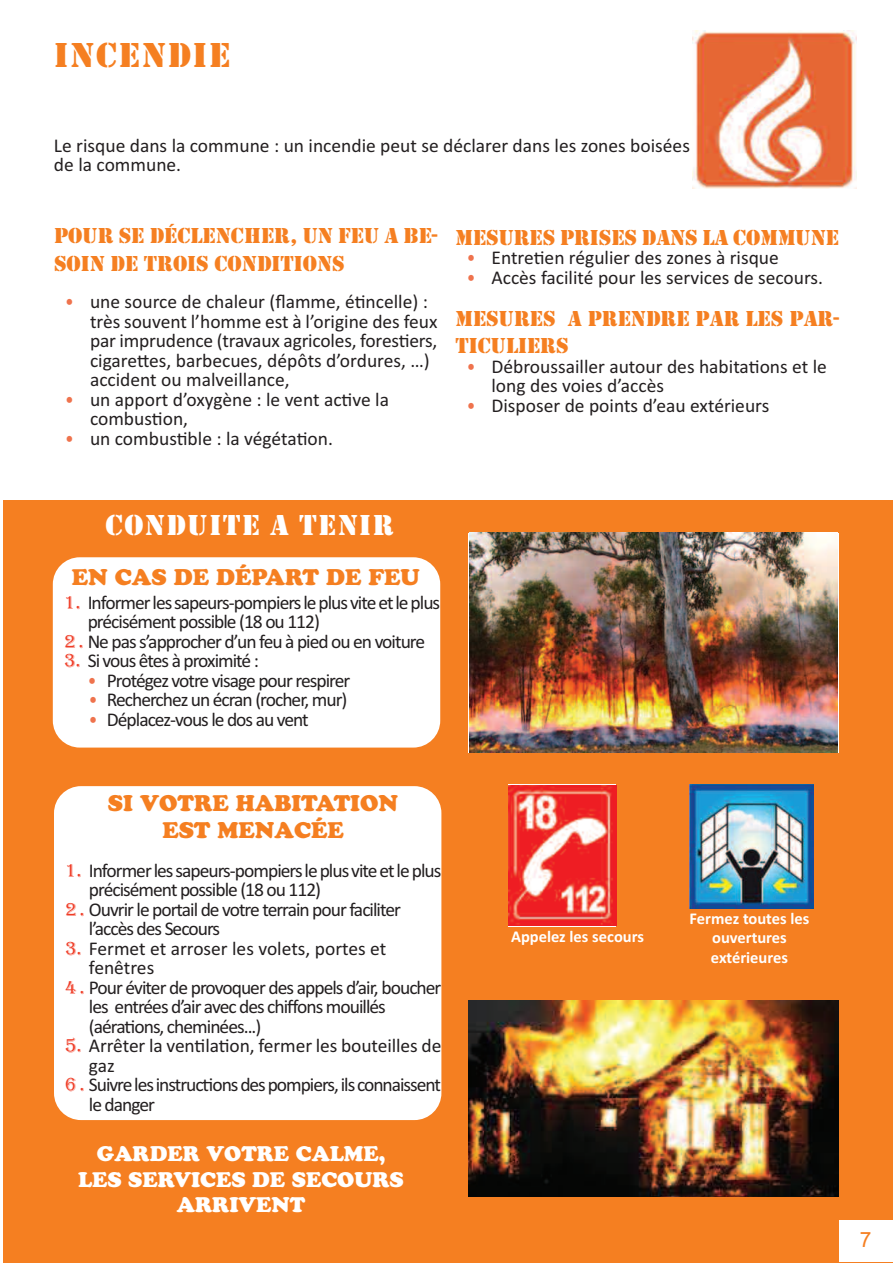
<style>
.page{position:relative;width:893px;height:1263px;background:#fff}
.page>*{position:absolute;margin:0;border:0;box-sizing:border-box;transform-origin:0 0}
.t1{font:36px "Stencil";letter-spacing:.05em;color:#f57f21}
.t2{font:30px "Stencil";letter-spacing:.05em;color:#fff}
.t3{font:22.5px/27.8px "Stencil";color:#f57f21}
.t4{font:22.5px/27px "Cooper Black Std";color:#f57f21;text-align:center}
.t5{font:21px/25.2px "Cooper Black Std";color:#fff;text-align:center}
.t6{font:21px "Arial";color:#f57f21}
.t7{font:19.5px/19.5px "Calibri";letter-spacing:-.015em;color:#231f20}
.t8{font:19.5px "Calibri";letter-spacing:-.05em;color:#231f20}
.t9{font:700 16.5px/19.8px "Calibri";color:#fff;text-align:center}
.s1{color:#ef734d}
.s2{font-family:"Algerian";color:#ef3c26}
</style>
<div class="page">
<div style="left:3px;top:500px;width:890px;height:763px;background:#f57f21"></div>
<div style="left:53px;top:557px;width:387px;height:190px;background:#fff;border-radius:27px"></div>
<div style="left:54px;top:786px;width:387px;height:334px;background:#fff;border-radius:27px"></div>
<svg style="left:508px;top:784px;width:108px;height:143px"></svg>
<img style="left:508px;top:786px;width:108px;height:139px">
<img style="left:690px;top:785px;width:123px;height:123px">
<img style="left:469px;top:533px;width:369px;height:220px">
<img style="left:468px;top:1001px;width:371px;height:196px">
<div style="left:839px;top:1220px;width:53px;height:42px;background:#fff"></div>
<img style="left:693px;top:30px;width:163px;height:158px">
<h1 class="t1" style="left:54px;top:33px;width:178px">INCENDIE</h1>
<p class="t7" style="left:54px;top:135px;width:637px">Le risque dans la commune : un incendie peut se déclarer dans les zones boisées de la commune.</p>
<p class="t3" style="left:54px;top:221px;width:385px">POUR SE DÉCLENCHER, UN FEU A BE-<br>SOIN DE TROIS CONDITIONS</p>
<p class="t7" style="left:90px;top:292px;width:349px;text-indent:-25px"><span class="s1">•</span> une source de chaleur (flamme, étincelle) : très souvent l’homme est à l’origine des feux par imprudence (travaux agricoles, forestiers, cigarettes, barbecues, dépôts d’ordures, …) accident ou malveillance,</p>
<p class="t7" style="left:90px;top:389px;width:300px;text-indent:-25px"><span class="s1">•</span> un apport d’oxygène : le vent active la combustion,</p>
<p class="t7" style="left:65px;top:428px;width:269px"><span class="s1">•</span> un combustible : la végétation.</p>
<p class="t3" style="left:455px;top:223px;width:385px">MESURES PRISES DANS LA COMMUNE</p>
<p class="t7" style="left:467px;top:248px;width:314px"><span class="s1">•</span> Entretien régulier des zones à risque</p>
<p class="t7" style="left:467px;top:267px;width:358px"><span class="s1">•</span> Accès facilité pour les services de secours.</p>
<p class="t3" style="left:455px;top:305px;width:385px;line-height:27px">MESURES A PRENDRE PAR LES PAR-<br>TICULIERS</p>
<p class="t7" style="left:491px;top:356px;width:337px;text-indent:-25px"><span class="s1">•</span> Débroussailler autour des habitations et le long des voies d’accès</p>
<p class="t7" style="left:467px;top:395px;width:304px"><span class="s1">•</span> Disposer de points d’eau extérieurs</p>
<h2 class="t2" style="left:105px;top:507px;width:290px">CONDUITE A TENIR</h2>
<p class="t4" style="left:72px;top:565px;width:350px">EN CAS DE DÉPART DE FEU</p>
<p class="t8" style="left:64px;top:590px;width:378px"><span class="s2">1.</span> Informerlessapeurs-pompiersleplusviteetleplus</p>
<p class="t8" style="left:88px;top:610px;width:234px">précisément possible (18 ou 112)</p>
<p class="t8" style="left:64px;top:629px;width:363px"><span class="s2">2 .</span> Ne pas s’approcher d’un feu à pied ou en voiture</p>
<p class="t8" style="left:64px;top:649px;width:196px"><span class="s2">3.</span> Si vous êtes à proximité :</p>
<p class="t8" style="left:88px;top:668px;width:264px"><span class="s1">•</span> Protégez votre visage pour respirer</p>
<p class="t8" style="left:89px;top:688px;width:260px"><span class="s1">•</span> Recherchez un écran (rocher, mur)</p>
<p class="t8" style="left:89px;top:707px;width:221px"><span class="s1">•</span> Déplacez-vous le dos au vent</p>
<p class="t4" style="left:108px;top:792px;width:292px">SI VOTRE HABITATION<br>EST MENACÉE</p>
<p class="t8" style="left:65px;top:858px;width:378px"><span class="s2">1.</span> Informerlessapeurs-pompiersleplusviteetleplus</p>
<p class="t8" style="left:89px;top:878px;width:234px">précisément possible (18 ou 112)</p>
<p class="t8" style="left:65px;top:897px;width:337px"><span class="s2">2 .</span> Ouvrir le portail de votre terrain pour faciliter</p>
<p class="t8" style="left:89px;top:917px;width:133px">l’accès des Secours</p>
<p class="t7" style="left:65px;top:938px;width:323px"><span class="s2">3.</span> Fermet et arroser les volets, portes et</p>
<p class="t7" style="left:89px;top:957px;width:67px">fenêtres</p>
<p class="t8" style="left:65px;top:975px;width:378px"><span class="s2">4 .</span> Pour éviter de provoquer des appels d’air, boucher</p>
<p class="t8" style="left:89px;top:995px;width:299px">les entrées d’air avec des chiffons mouillés</p>
<p class="t8" style="left:89px;top:1014px;width:174px">(aérations, cheminées...)</p>
<p class="t7" style="left:65px;top:1035px;width:378px"><span class="s2">5.</span> Arrêter la ventilation, fermer les bouteilles de</p>
<p class="t7" style="left:89px;top:1055px;width:27px">gaz</p>
<p class="t8" style="left:65px;top:1073px;width:377px"><span class="s2">6 .</span> Suivrelesinstructionsdespompiers,ilsconnaissent</p>
<p class="t8" style="left:89px;top:1092px;width:68px">le danger</p>
<p class="t5" style="left:78px;top:1143px;width:327px">GARDER VOTRE CALME,<br>LES SERVICES DE SECOURS<br>ARRIVENT</p>
<p class="t9" style="left:511px;top:927px;width:134px">Appelez les secours</p>
<p class="t9" style="left:690px;top:908px;width:121px">Fermez toutes les ouvertures extérieures</p>
<p class="t6" style="left:860px;top:1227px;width:13px">7</p>
</div>
